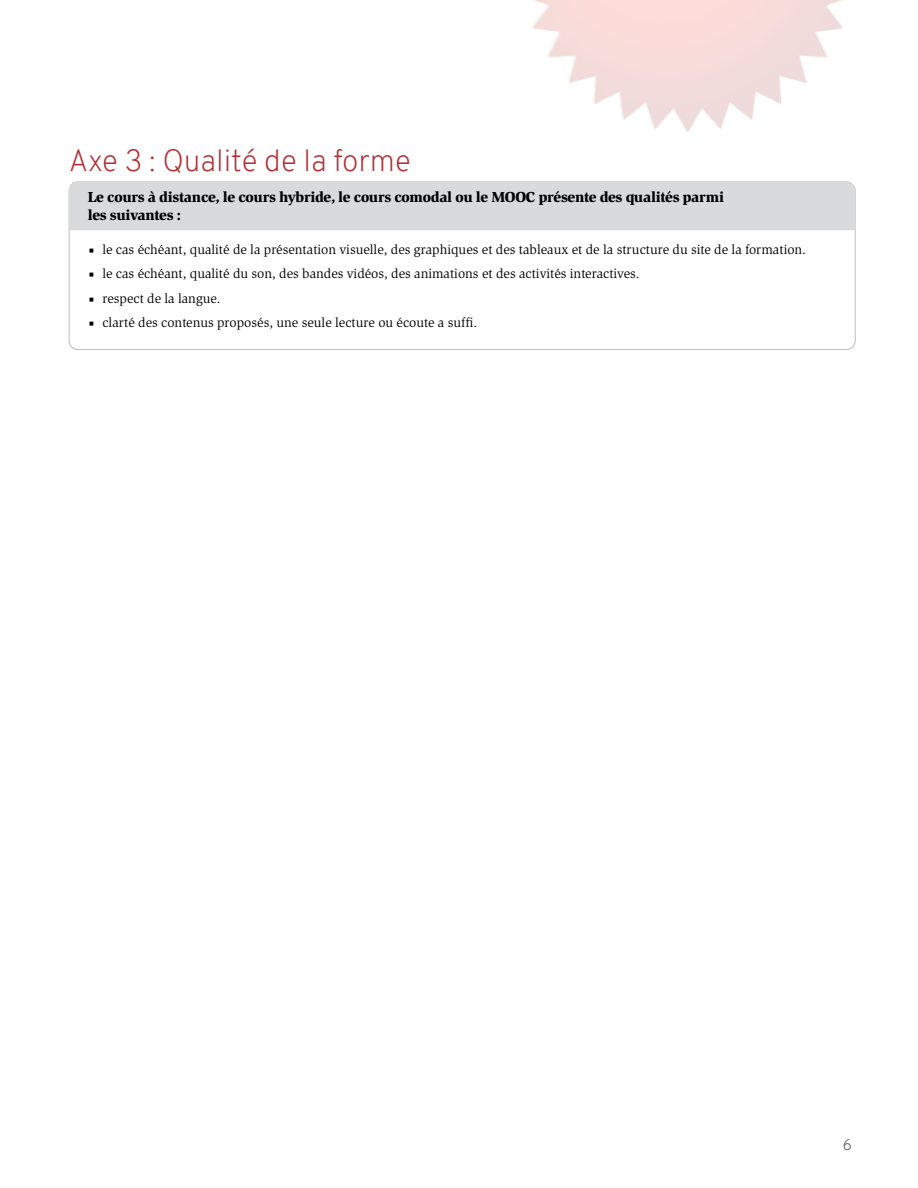
<style>
.page{position:relative;width:918px;height:1188px;background:#fff}
.page>*{position:absolute;margin:0;border:0;box-sizing:border-box;transform-origin:0 0}
.t1{font:200 30px "Overpass";color:#b32b31}
.t2{font:300 15.75px "Overpass";color:#646567}
.t3{font:900 15px/18px "Slimbach Md ITC";letter-spacing:-.02em;color:#000}
.t4{font:13.5px "Slimbach ITC";color:#000}
.s1{font-family:"Minion Pro"}
</style>
<div class="page">
<img style="left:533px;top:0;width:310px;height:132px">
<div style="left:69px;top:181px;width:787px;height:169px;border:1px solid #bbbdbe;border-radius:9px"></div>
<div style="left:69px;top:182px;width:787px;height:48px;background:#d9dadb"></div>
<h1 class="t1" style="left:69px;top:139px;width:344px">Axe 3 : Qualité de la forme</h1>
<p class="t3" style="left:88px;top:188px;width:638px">Le cours à distance, le cours hybride, le cours comodal ou le MOOC présente des qualités parmi les suivantes :</p>
<p class="t4" style="left:89px;top:242px;width:719px"><span class="s1">■</span> le cas échéant, qualité de la présentation visuelle, des graphiques et des tableaux et de la structure du site de la formation.</p>
<p class="t4" style="left:89px;top:266px;width:552px"><span class="s1">■</span> le cas échéant, qualité du son, des bandes vidéos, des animations et des activités interactives.</p>
<p class="t4" style="left:89px;top:291px;width:133px"><span class="s1">■</span> respect de la langue.</p>
<p class="t4" style="left:89px;top:316px;width:390px"><span class="s1">■</span> clarté des contenus proposés, une seule lecture ou écoute a suffi.</p>
<p class="t2" style="left:843px;top:1133px;width:11px">6</p>
</div>
